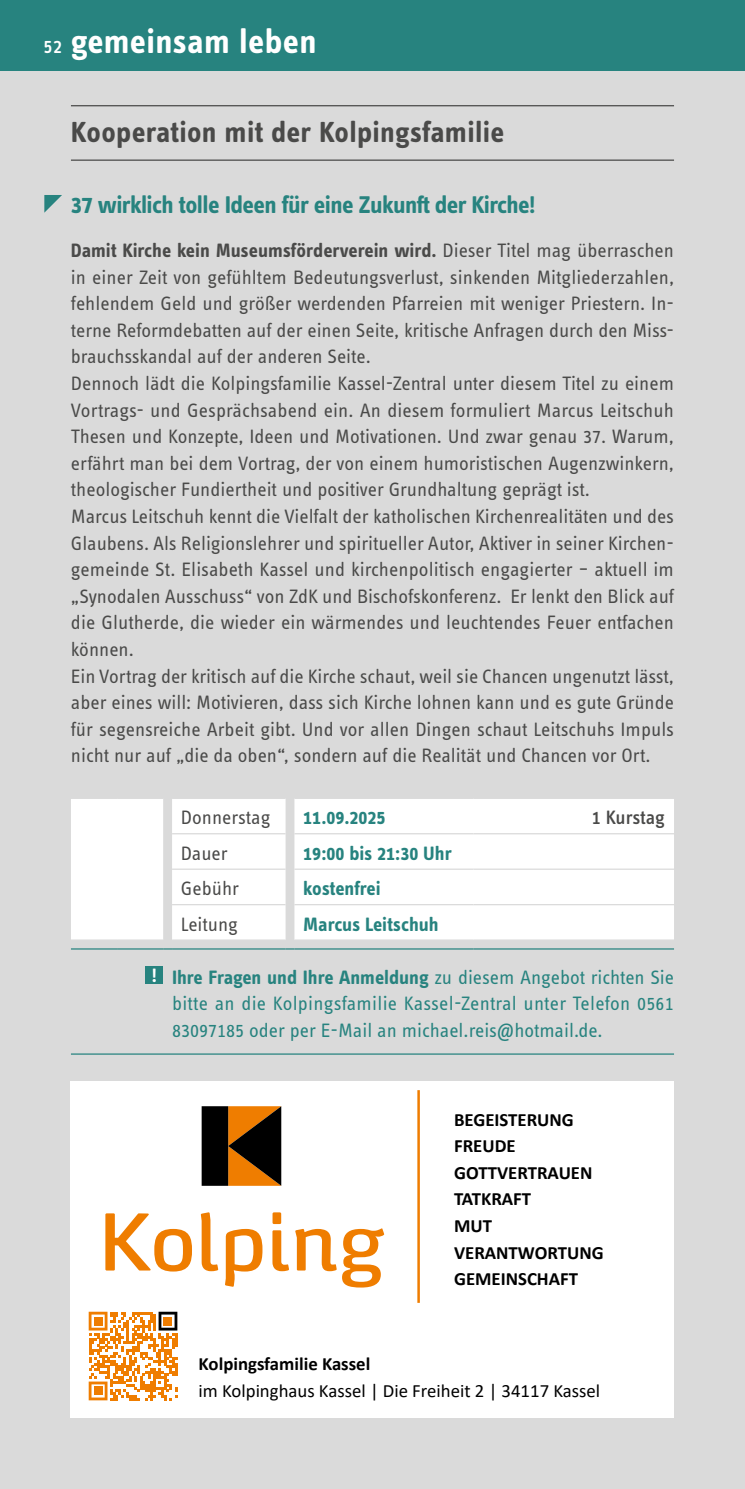
<style>
.page{position:relative;width:745px;height:1489px;background:#fff}
.page>*{position:absolute;margin:0;border:0;box-sizing:border-box;transform-origin:0 0}
.t1{font:700 35px "Info Text OT";letter-spacing:.01em;color:#fff}
.t2{font:700 30px "Info Text OT";letter-spacing:.01em;color:#4a4a49}
.t3{font:700 25px "Info Text OT";letter-spacing:-.02em;color:#27837f}
.t4{font:20px/26.5px "Info Text OT";color:#4a4a49}
.t5{font:20px/26.5px "Info Text OT";color:#27837f;text-align:justify}
.t6{font:700 20px "Info Text OT";color:#27837f}
.t7{font:500 20px "Info Text OT";letter-spacing:-.005em;color:#4a4a49}
.t8{font:700 20px "Info Text OT";color:#fff}
.t9{font:700 18.75px/26.5px "Calibri";color:#000}
.t10{font:18.75px "Calibri";color:#000}
.s1{font-weight:500;font-size:20px}
.s2{font-weight:700}
</style>
<div class="page">
<div style="left:0;top:0;width:744px;height:1488px;background:#dadada"></div>
<hr style="left:744px;top:0;width:1px;height:1488px;background:#dadada">
<hr style="left:71px;top:105px;width:602px;height:1px;background:#4a4a49">
<hr style="left:71px;top:159px;width:602px;height:2px;background:#4a4a49">
<hr style="left:71px;top:1053px;width:602px;height:1px;background:#27837f">
<div style="left:71px;top:799px;width:602px;height:141px;background:#fff"></div>
<hr style="left:172px;top:904px;width:113px;height:1px;background:#dadada">
<hr style="left:294px;top:904px;width:179px;height:1px;background:#dadada">
<hr style="left:473px;top:904px;width:200px;height:1px;background:#dadada">
<hr style="left:172px;top:939px;width:113px;height:1px;background:#dadada">
<hr style="left:172px;top:833px;width:113px;height:1px;background:#dadada">
<hr style="left:172px;top:868px;width:113px;height:1px;background:#dadada">
<hr style="left:71px;top:948px;width:46px;height:1px;background:#27837f">
<hr style="left:117px;top:948px;width:46px;height:1px;background:#27837f">
<hr style="left:172px;top:948px;width:113px;height:1px;background:#27837f">
<hr style="left:294px;top:948px;width:179px;height:1px;background:#27837f">
<hr style="left:473px;top:948px;width:200px;height:1px;background:#27837f">
<hr style="left:294px;top:833px;width:179px;height:1px;background:#dadada">
<hr style="left:473px;top:833px;width:200px;height:1px;background:#dadada">
<hr style="left:294px;top:868px;width:179px;height:1px;background:#dadada">
<hr style="left:473px;top:868px;width:200px;height:1px;background:#dadada">
<hr style="left:71px;top:939px;width:46px;height:1px;background:#dadada">
<hr style="left:117px;top:939px;width:46px;height:1px;background:#dadada">
<hr style="left:294px;top:939px;width:179px;height:1px;background:#dadada">
<hr style="left:473px;top:939px;width:200px;height:1px;background:#dadada">
<svg style="left:44px;top:195px;width:18px;height:18px"></svg>
<div style="left:145px;top:966px;width:18px;height:17px;background:#27837f"></div>
<div style="left:71px;top:1081px;width:602px;height:336px;background:#fff"></div>
<svg style="left:105px;top:1212px;width:279px;height:75px"></svg>
<svg style="left:201px;top:1106px;width:80px;height:79px;background:#512c04"></svg>
<hr style="left:417px;top:1090px;width:2px;height:212px;background:#ef7d00">
<svg style="left:89px;top:1311px;width:88px;height:89px"></svg>
<div style="left:94px;top:1316px;width:8px;height:8px;background:#ef7d00"></div>
<div style="left:164px;top:1316px;width:8px;height:8px;background:#ef7d00"></div>
<div style="left:94px;top:1386px;width:8px;height:8px;background:#ef7d00"></div>
<div style="left:0;top:0;width:744px;height:71px;background:#27837f"></div>
<hr style="left:744px;top:0;width:1px;height:71px;background:#27837f">
<h1 class="t1" style="left:44px;top:20px;width:274px"><span class="s1">52</span> gemeinsam leben</h1>
<h2 class="t2" style="left:71px;top:114px;width:434px">Kooperation mit der Kolpingsfamilie</h2>
<p class="t3" style="left:71px;top:189px;width:466px">37 wirklich tolle Ideen für eine Zukunft der Kirche!</p>
<p class="t4" style="left:71px;top:236px;width:604px"><span class="s2">Damit Kirche kein Museumsförderverein wird.</span> Dieser Titel mag überraschen in einer Zeit von gefühltem Bedeutungsverlust, sinkenden Mitgliederzahlen, fehlendem Geld und größer werdenden Pfarreien mit weniger Priestern. In&shy;terne Reformdebatten auf der einen Seite, kritische Anfragen durch den Miss&shy;brauchsskandal auf der anderen Seite.<br>Dennoch lädt die Kolpingsfamilie Kassel-Zentral unter diesem Titel zu einem Vortrags- und Gesprächsabend ein. An diesem formuliert Marcus Leitschuh Thesen und Konzepte, Ideen und Motivationen. Und zwar genau 37. Warum, erfährt man bei dem Vortrag, der von einem humoristischen Augenzwinkern, theologischer Fundiertheit und positiver Grundhaltung geprägt ist.<br>Marcus Leitschuh kennt die Vielfalt der katholischen Kirchenrealitäten und des Glaubens. Als Religionslehrer und spiritueller Autor, Aktiver in seiner Kirchen&shy;gemeinde St. Elisabeth Kassel und kirchenpolitisch engagierter – aktuell im „Synodalen Ausschuss“ von ZdK und Bischofskonferenz. Er lenkt den Blick auf die Glutherde, die wieder ein wärmendes und leuchtendes Feuer entfachen können.<br>Ein Vortrag der kritisch auf die Kirche schaut, weil sie Chancen ungenutzt lässt, aber eines will: Motivieren, dass sich Kirche lohnen kann und es gute Gründe für segensreiche Arbeit gibt. Und vor allen Dingen schaut Leitschuhs Impuls nicht nur auf „die da oben“, sondern auf die Realität und Chancen vor Ort.</p>
<p class="t8" style="left:152px;top:962px;width:7px">!</p>
<p class="t4" style="left:181px;top:803px;width:91px">Donnerstag</p>
<p class="t6" style="left:303px;top:805px;width:84px">11.09.2025</p>
<p class="t7" style="left:591px;top:805px;width:75px">1 Kurstag</p>
<p class="t4" style="left:181px;top:839px;width:48px">Dauer</p>
<p class="t6" style="left:303px;top:840px;width:150px">19:00 bis 21:30 Uhr</p>
<p class="t4" style="left:181px;top:874px;width:60px">Gebühr</p>
<p class="t6" style="left:303px;top:876px;width:79px">kostenfrei</p>
<p class="t4" style="left:181px;top:910px;width:59px">Leitung</p>
<p class="t6" style="left:303px;top:911px;width:137px">Marcus Leitschuh</p>
<p class="t5" style="left:172px;top:963px;width:503px"><span class="s2">Ihre Fragen und Ihre Anmeldung</span> zu diesem Angebot richten Sie bitte an die Kolpingsfamilie Kassel-Zentral unter Telefon 0561<br>83097185 oder per E-Mail an michael.reis@hotmail.de.</p>
<p class="t9" style="left:454px;top:1105px;width:151px">BEGEISTERUNG<br>FREUDE<br>GOTTVERTRAUEN<br>TATKRAFT<br>MUT<br>VERANTWORTUNG<br>GEMEINSCHAFT</p>
<p class="t9" style="left:198px;top:1350px;width:173px">Kolpingsfamilie Kassel</p>
<p class="t10" style="left:198px;top:1377px;width:403px">im Kolpinghaus Kassel | Die Freiheit 2 | 34117 Kassel</p>
</div>
